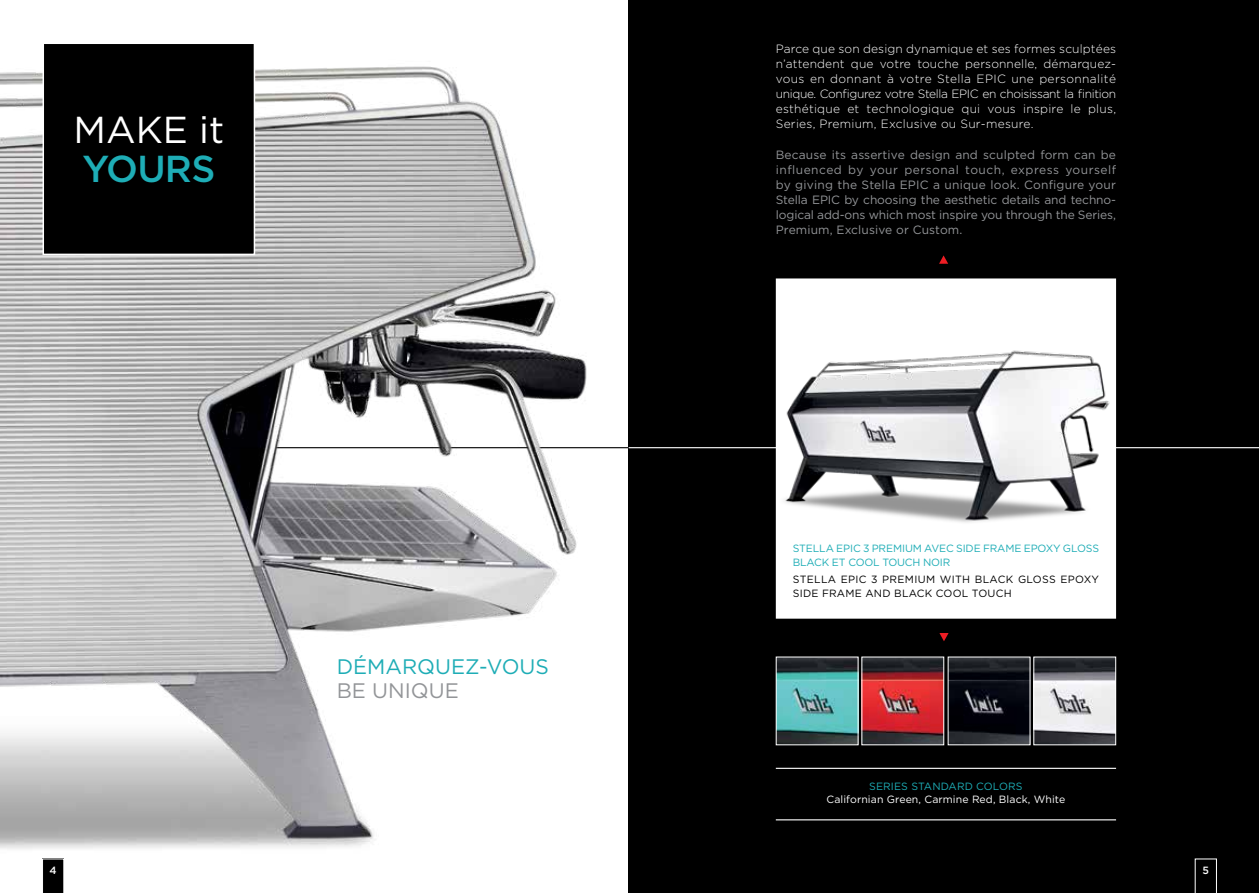
<style>
.page{position:relative;width:1259px;height:893px;background:#fff}
.page>*{position:absolute;margin:0;border:0;box-sizing:border-box;transform-origin:0 0}
.t1{font:37.5px "Gotham";color:#fff}
.t2{font:500 37.5px "Gotham";letter-spacing:-.02em;color:#1eadb6}
.t3{font:21px "Gotham";color:#1eadb6}
.t4{font:21px "Gotham";color:#939598}
.t5{font:300 12px/15px "Gotham";letter-spacing:.02em;color:#fff;text-align:justify}
.t6{font:12px/15px "Gotham";letter-spacing:-.01em;color:#939598;text-align:justify}
.t7{font:10.5px/13.5px "Gotham";letter-spacing:.02em;color:#000}
.t8{font:10.5px/13.5px "Gotham";letter-spacing:-.01em;color:#1eadb6}
.t9{font:10.5px "Gotham";letter-spacing:.01em;color:#fff}
.t10{font:10.5px "Gotham";letter-spacing:.01em;color:#1eadb6}
.t11{font:500 10.5px "Gotham";color:#fff}
</style>
<div class="page">
<div style="left:628px;top:0;width:631px;height:893px;background:#000"></div>
<img style="left:0;top:66px;width:628px;height:793px">
<div style="left:43px;top:43px;width:212px;height:212px;background:#000;border:2px solid #fff"></div>
<img style="left:778px;top:659px;width:78px;height:84px">
<img style="left:863px;top:659px;width:79px;height:84px">
<img style="left:949px;top:659px;width:79px;height:84px">
<img style="left:1035px;top:659px;width:79px;height:84px">
<div style="left:1033px;top:657px;width:83px;height:88px;border:1px solid #fff"></div>
<hr style="left:628px;top:447px;width:148px;height:1px;background:#fff">
<hr style="left:1115px;top:447px;width:144px;height:1px;background:#fff">
<hr style="left:776px;top:768px;width:340px;height:1px;background:#fff">
<hr style="left:776px;top:819px;width:340px;height:1px;background:#fff">
<div style="left:776px;top:279px;width:339px;height:339px;background:#fff"></div>
<img style="left:784px;top:350px;width:326px;height:173px">
<div style="left:776px;top:278px;width:340px;height:341px;border:2px solid #fff"></div>
<svg style="left:43px;top:859px;width:21px;height:34px"></svg>
<svg style="left:1195px;top:859px;width:21px;height:34px"></svg>
<svg style="left:939px;top:255px;width:9px;height:9px"></svg>
<svg style="left:939px;top:633px;width:9px;height:8px"></svg>
<h1 class="t1" style="left:74px;top:109px;width:152px">MAKE it</h1>
<h1 class="t2" style="left:82px;top:147px;width:134px">YOURS</h1>
<h2 class="t3" style="left:337px;top:655px;width:214px">DÉMARQUEZ-VOUS</h2>
<h2 class="t4" style="left:337px;top:679px;width:124px">BE UNIQUE</h2>
<p class="t5" style="left:776px;top:41px;width:342px">Parce que son design dynamique et ses formes sculptées n’attendent que votre touche personnelle, démarquez&shy;vous en donnant à votre Stella EPIC une personnalité unique. Configurez votre Stella EPIC en choisissant la finition esthétique et technologique qui vous inspire le plus, Series, Premium, Exclusive ou Sur-mesure.</p>
<p class="t6" style="left:776px;top:147px;width:342px">Because its assertive design and sculpted form can be influenced by your personal touch, express yourself by giving the Stella EPIC a unique look. Configure your Stella EPIC by choosing the aesthetic details and techno&shy;logical add-ons which most inspire you through the Series, Premium, Exclusive or Custom.</p>
<p class="t8" style="left:793px;top:541px;width:308px">STELLA EPIC 3 PREMIUM AVEC SIDE FRAME EPOXY GLOSS<br>BLACK ET COOL TOUCH NOIR</p>
<p class="t7" style="left:793px;top:573px;width:308px">STELLA EPIC 3 PREMIUM WITH BLACK GLOSS EPOXY<br>SIDE FRAME AND BLACK COOL TOUCH</p>
<p class="t10" style="left:869px;top:780px;width:155px">SERIES STANDARD COLORS</p>
<p class="t9" style="left:826px;top:793px;width:240px">Californian Green, Carmine Red, Black, White</p>
<p class="t11" style="left:50px;top:864px;width:9px">4</p>
<p class="t11" style="left:1202px;top:864px;width:8px">5</p>
</div>
